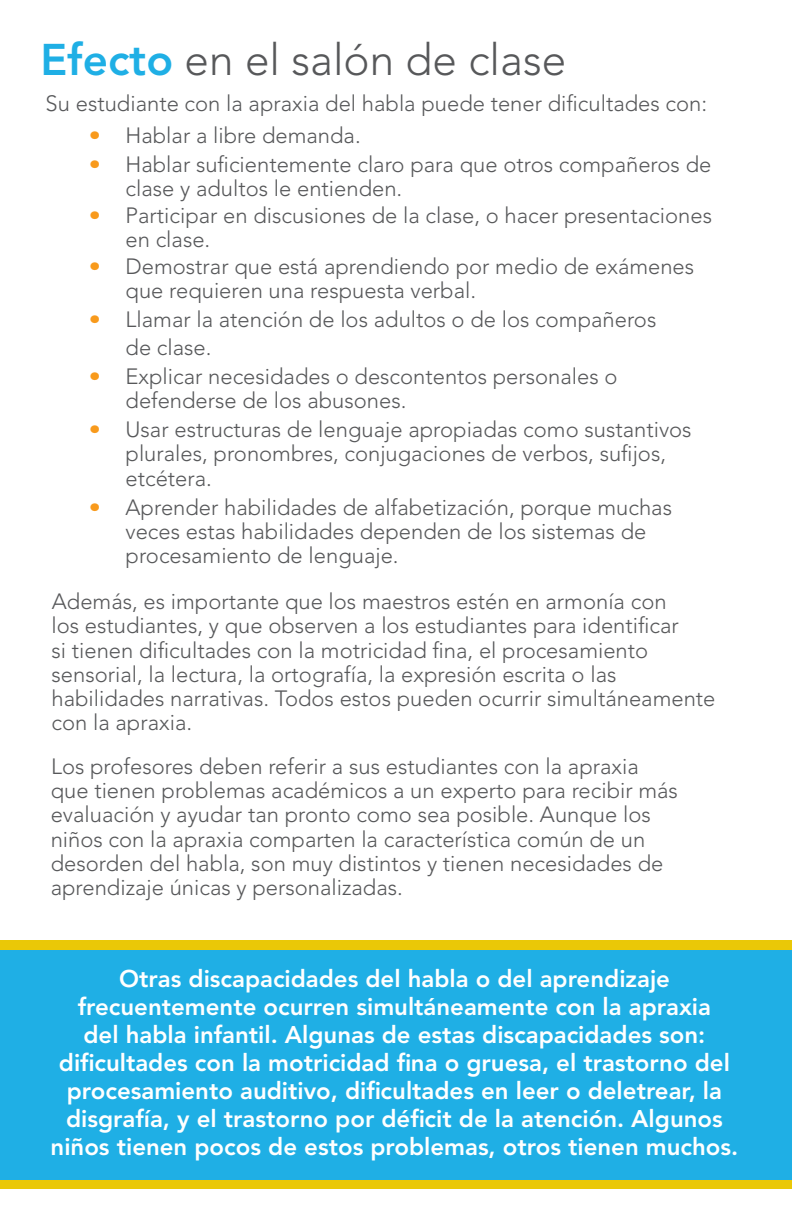
<style>
.page{position:relative;width:792px;height:1224px;background:#fff}
.page>*{position:absolute;margin:0;border:0;box-sizing:border-box;transform-origin:0 0}
.t1{font:300 44px "Avenir";color:#57585a}
.t2{font:800 24px/28px "Avenir";color:#fff;text-align:center}
.t3{font:300 22px/24.2px "Avenir";color:#57585a}
.s1{font-weight:800;color:#1fafe5}
.s2{color:#f89a1c}
</style>
<div class="page">
<div style="left:0;top:940px;width:792px;height:249px;background:#eac807"></div>
<div style="left:0;top:950px;width:792px;height:229px;background:#1fafe5"></div>
<h1 class="t1" style="left:40px;top:34px;width:527px"><span class="s1">Efecto</span> en el salón de clase</h1>
<p class="t3" style="left:46px;top:92px;width:663px">Su estudiante con la apraxia del habla puede tener dificultades con:</p>
<p class="t3" style="left:89px;top:123px;width:273px"><span class="s2">•</span> Hablar a libre demanda.</p>
<p class="t3" style="left:126px;top:152px;width:587px;text-indent:-37px"><span class="s2">•</span> Hablar suficientemente claro para que otros compañeros de clase y adultos le entienden.</p>
<p class="t3" style="left:126px;top:203px;width:588px;text-indent:-37px"><span class="s2">•</span> Participar en discusiones de la clase, o hacer presentaciones en clase.</p>
<p class="t3" style="left:126px;top:254px;width:570px;text-indent:-37px"><span class="s2">•</span> Demostrar que está aprendiendo por medio de exámenes que requieren una respuesta verbal.</p>
<p class="t3" style="left:126px;top:306px;width:532px;line-height:27.4px;text-indent:-37px"><span class="s2">•</span> Llamar la atención de los adultos o de los compañeros de clase.</p>
<p class="t3" style="left:126px;top:364px;width:493px;text-indent:-37px"><span class="s2">•</span> Explicar necesidades o descontentos personales o defenderse de los abusones.</p>
<p class="t3" style="left:126px;top:417px;width:568px;text-indent:-37px"><span class="s2">•</span> Usar estructuras de lenguaje apropiadas como sustantivos plurales, pronombres, conjugaciones de verbos, sufijos, etcétera.</p>
<p class="t3" style="left:126px;top:495px;width:548px;text-indent:-37px"><span class="s2">•</span> Aprender habilidades de alfabetización, porque muchas veces estas habilidades dependen de los sistemas de procesamiento de lenguaje.</p>
<p class="t3" style="left:52px;top:589px;width:665px">Además, es importante que los maestros estén en armonía con<br>los estudiantes, y que observen a los estudiantes para identificar<br>si tienen dificultades con la motricidad fina, el procesamiento sensorial, la lectura, la ortografía, la expresión escrita o las habilidades narrativas. Todos estos pueden ocurrir simultáneamente con la apraxia.</p>
<p class="t3" style="left:51px;top:754px;width:629px">Los profesores deben referir a sus estudiantes con la apraxia que tienen problemas académicos a un experto para recibir más evaluación y ayudar tan pronto como sea posible. Aunque los niños con la apraxia comparten la característica común de un desorden del habla, son muy distintos y tienen necesidades de aprendizaje únicas y personalizadas.</p>
<p class="t2" style="left:51px;top:965px;width:689px">Otras discapacidades del habla o del aprendizaje frecuentemente ocurren simultáneamente con la apraxia<br>del habla infantil. Algunas de estas discapacidades son: dificultades con la motricidad fina o gruesa, el trastorno del procesamiento auditivo, dificultades en leer o deletrear, la disgrafía, y el trastorno por déficit de la atención. Algunos niños tienen pocos de estos problemas, otros tienen muchos.</p>
</div>
